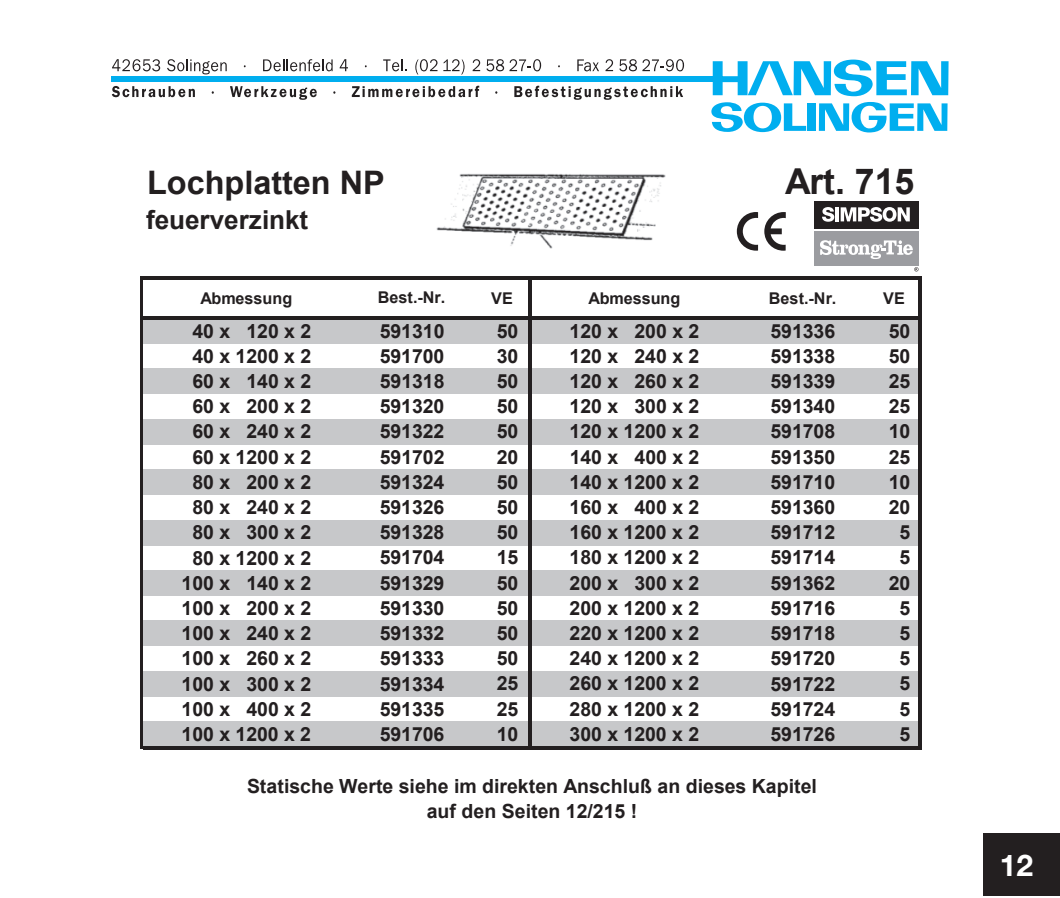
<style>
.page{position:relative;width:1060px;height:898px;background:#fff}
.page>*{position:absolute;margin:0;border:0;box-sizing:border-box;transform-origin:0 0}
.t1{font:700 35.75px "Arial";color:#231f20}
.t2{font:700 32.5px "Arial";color:#231f20}
.t3{font:700 30px "Helvetica Neue";color:#fff}
.t4{font:700 26px "Arial";color:#231f20}
.t5{font:700 19.5px/25.2px "Arial";letter-spacing:-.005em;color:#231f20}
.t6{font:700 16.25px "Arial";color:#231f20}
</style>
<div class="page">
<svg style="left:712px;top:60px;width:236px;height:36px"></svg>
<div style="left:807px;top:103px;width:9px;height:28px;background:#00aeef"></div>
<svg style="left:711px;top:102px;width:95px;height:30px"></svg>
<svg style="left:818px;top:102px;width:129px;height:30px"></svg>
<svg style="left:112px;top:59px;width:48px;height:12px"></svg>
<svg style="left:167px;top:59px;width:60px;height:15px"></svg>
<svg style="left:263px;top:59px;width:69px;height:12px"></svg>
<svg style="left:340px;top:59px;width:8px;height:12px"></svg>
<svg style="left:383px;top:59px;width:24px;height:12px"></svg>
<svg style="left:415px;top:59px;width:22px;height:16px"></svg>
<svg style="left:443px;top:59px;width:21px;height:16px"></svg>
<svg style="left:472px;top:59px;width:8px;height:12px"></svg>
<svg style="left:486px;top:59px;width:55px;height:12px"></svg>
<svg style="left:577px;top:59px;width:22px;height:12px"></svg>
<svg style="left:605px;top:59px;width:8px;height:12px"></svg>
<svg style="left:619px;top:59px;width:65px;height:12px"></svg>
<svg style="left:112px;top:86px;width:83px;height:11px"></svg>
<svg style="left:230px;top:86px;width:87px;height:14px"></svg>
<svg style="left:352px;top:86px;width:127px;height:11px"></svg>
<svg style="left:514px;top:86px;width:169px;height:14px"></svg>
<div style="left:111px;top:76px;width:612px;height:6px;background:#00aeef"></div>
<div style="left:983px;top:833px;width:77px;height:62px;background:#231f20"></div>
<div style="left:143px;top:318px;width:777px;height:25px;background:#c7c8ca"></div>
<div style="left:143px;top:368px;width:777px;height:26px;background:#c7c8ca"></div>
<div style="left:143px;top:419px;width:777px;height:25px;background:#c7c8ca"></div>
<div style="left:143px;top:469px;width:777px;height:26px;background:#c7c8ca"></div>
<div style="left:143px;top:520px;width:777px;height:25px;background:#c7c8ca"></div>
<div style="left:143px;top:570px;width:777px;height:25px;background:#c7c8ca"></div>
<div style="left:143px;top:620px;width:777px;height:26px;background:#c7c8ca"></div>
<div style="left:143px;top:671px;width:777px;height:25px;background:#c7c8ca"></div>
<div style="left:143px;top:721px;width:777px;height:27px;background:#c7c8ca"></div>
<hr style="left:141px;top:276px;width:2px;height:473px;background:#231f20">
<hr style="left:528px;top:279px;width:3px;height:470px;background:#231f20">
<hr style="left:918px;top:279px;width:3px;height:470px;background:#231f20">
<hr style="left:143px;top:276px;width:778px;height:3px;background:#231f20">
<hr style="left:143px;top:316px;width:778px;height:3px;background:#231f20">
<hr style="left:143px;top:746px;width:778px;height:3px;background:#231f20">
<img style="left:436px;top:173px;width:230px;height:76px">
<svg style="left:764px;top:212px;width:21px;height:39px"></svg>
<svg style="left:737px;top:212px;width:21px;height:39px"></svg>
<div style="left:813px;top:232px;width:105px;height:34px;background:#9b9ca0"></div>
<div style="left:813px;top:201px;width:105px;height:27px;background:#231f20"></div>
<svg style="left:820px;top:240px;width:92px;height:19px"></svg>
<svg style="left:914px;top:267px;width:4px;height:4px"></svg>
<svg style="left:822px;top:207px;width:12px;height:15px"></svg>
<hr style="left:835px;top:207px;width:4px;height:14px;background:#fff">
<svg style="left:840px;top:207px;width:69px;height:15px"></svg>
<h2 class="t2" style="left:147px;top:161px;width:239px">Lochplatten NP</h2>
<h1 class="t1" style="left:785px;top:158px;width:131px">Art. 715</h1>
<h3 class="t4" style="left:146px;top:203px;width:164px">feuerverzinkt</h3>
<p class="t6" style="left:378px;top:287px;width:69px">Best.-Nr.</p>
<p class="t6" style="left:200px;top:287px;width:93px">Abmessung</p>
<p class="t6" style="left:491px;top:287px;width:23px">VE</p>
<p class="t6" style="left:588px;top:287px;width:93px">Abmessung</p>
<p class="t6" style="left:769px;top:287px;width:69px">Best.-Nr.</p>
<p class="t6" style="left:883px;top:287px;width:23px">VE</p>
<p class="t5" style="left:497px;top:319px;width:23px">50</p>
<p class="t5" style="left:888px;top:319px;width:23px">50</p>
<p class="t5" style="left:497px;top:344px;width:23px">30</p>
<p class="t5" style="left:888px;top:344px;width:23px">50</p>
<p class="t5" style="left:497px;top:369px;width:23px">50</p>
<p class="t5" style="left:888px;top:369px;width:23px">25</p>
<p class="t5" style="left:497px;top:394px;width:23px">50</p>
<p class="t5" style="left:888px;top:394px;width:23px">25</p>
<p class="t5" style="left:497px;top:419px;width:23px">50</p>
<p class="t5" style="left:888px;top:419px;width:23px">10</p>
<p class="t5" style="left:497px;top:445px;width:23px">20</p>
<p class="t5" style="left:888px;top:445px;width:23px">25</p>
<p class="t5" style="left:497px;top:470px;width:23px">50</p>
<p class="t5" style="left:888px;top:470px;width:23px">10</p>
<p class="t5" style="left:497px;top:495px;width:23px">50</p>
<p class="t5" style="left:888px;top:495px;width:23px">20</p>
<p class="t5" style="left:497px;top:520px;width:23px">50</p>
<p class="t5" style="left:899px;top:520px;width:12px">5</p>
<p class="t5" style="left:497px;top:545px;width:23px">15</p>
<p class="t5" style="left:899px;top:545px;width:12px">5</p>
<p class="t5" style="left:497px;top:571px;width:23px">50</p>
<p class="t5" style="left:888px;top:571px;width:23px">20</p>
<p class="t5" style="left:497px;top:596px;width:23px">50</p>
<p class="t5" style="left:899px;top:596px;width:12px">5</p>
<p class="t5" style="left:497px;top:621px;width:23px">50</p>
<p class="t5" style="left:899px;top:621px;width:12px">5</p>
<p class="t5" style="left:497px;top:646px;width:23px">50</p>
<p class="t5" style="left:899px;top:646px;width:12px">5</p>
<p class="t5" style="left:497px;top:671px;width:23px">25</p>
<p class="t5" style="left:899px;top:671px;width:12px">5</p>
<p class="t5" style="left:497px;top:697px;width:23px">25</p>
<p class="t5" style="left:899px;top:697px;width:12px">5</p>
<p class="t5" style="left:497px;top:721px;width:23px">10</p>
<p class="t5" style="left:899px;top:721px;width:12px">5</p>
<p class="t5" style="left:569px;top:319px;width:131px">120 x 200 x 2</p>
<p class="t5" style="left:770px;top:319px;width:66px">591336</p>
<p class="t5" style="left:192px;top:319px;width:120px">40 x 120 x 2</p>
<p class="t5" style="left:380px;top:319px;width:66px">591310</p>
<p class="t5" style="left:569px;top:344px;width:131px">120 x 240 x 2</p>
<p class="t5" style="left:770px;top:344px;width:66px;text-align:justify">591338<br>591339<br>591340</p>
<p class="t5" style="left:192px;top:344px;width:120px">40 x 1200 x 2</p>
<p class="t5" style="left:380px;top:344px;width:66px">591700</p>
<p class="t5" style="left:380px;top:394px;width:66px">591320</p>
<p class="t5" style="left:569px;top:369px;width:131px">120 x 260 x 2<br>120 x 300 x 2</p>
<p class="t5" style="left:192px;top:369px;width:120px">60 x 140 x 2</p>
<p class="t5" style="left:380px;top:369px;width:66px">591318</p>
<p class="t5" style="left:192px;top:394px;width:120px">60 x 200 x 2</p>
<p class="t5" style="left:380px;top:419px;width:66px">591322</p>
<p class="t5" style="left:569px;top:419px;width:131px">120 x 1200 x 2</p>
<p class="t5" style="left:770px;top:419px;width:66px">591708<br>591350</p>
<p class="t5" style="left:192px;top:419px;width:120px">60 x 240 x 2</p>
<p class="t5" style="left:192px;top:445px;width:120px">60 x 1200 x 2</p>
<p class="t5" style="left:380px;top:445px;width:66px">591702</p>
<p class="t5" style="left:569px;top:445px;width:131px">140 x 400 x 2</p>
<p class="t5" style="left:192px;top:470px;width:120px">80 x 200 x 2</p>
<p class="t5" style="left:380px;top:470px;width:66px">591324</p>
<p class="t5" style="left:569px;top:470px;width:131px">140 x 1200 x 2</p>
<p class="t5" style="left:770px;top:470px;width:66px">591710<br>591360</p>
<p class="t5" style="left:380px;top:495px;width:66px">591326</p>
<p class="t5" style="left:569px;top:495px;width:131px">160 x 400 x 2</p>
<p class="t5" style="left:192px;top:495px;width:120px">80 x 240 x 2</p>
<p class="t5" style="left:569px;top:520px;width:131px">160 x 1200 x 2</p>
<p class="t5" style="left:380px;top:520px;width:66px">591328<br>591704</p>
<p class="t5" style="left:770px;top:520px;width:66px">591712<br>591714</p>
<p class="t5" style="left:192px;top:520px;width:120px">80 x 300 x 2</p>
<p class="t5" style="left:569px;top:545px;width:131px">180 x 1200 x 2</p>
<p class="t5" style="left:192px;top:545px;width:120px">80 x 1200 x 2</p>
<p class="t5" style="left:380px;top:571px;width:66px">591329</p>
<p class="t5" style="left:569px;top:571px;width:131px">200 x 300 x 2</p>
<p class="t5" style="left:770px;top:571px;width:66px">591362</p>
<p class="t5" style="left:182px;top:571px;width:131px">100 x 140 x 2</p>
<p class="t5" style="left:569px;top:596px;width:131px">200 x 1200 x 2</p>
<p class="t5" style="left:770px;top:596px;width:66px">591716</p>
<p class="t5" style="left:770px;top:646px;width:66px">591720</p>
<p class="t5" style="left:380px;top:596px;width:66px">591330<br>591332</p>
<p class="t5" style="left:182px;top:596px;width:131px">100 x 200 x 2</p>
<p class="t5" style="left:569px;top:621px;width:131px">220 x 1200 x 2</p>
<p class="t5" style="left:770px;top:621px;width:66px">591718</p>
<p class="t5" style="left:182px;top:621px;width:131px">100 x 240 x 2</p>
<p class="t5" style="left:569px;top:646px;width:131px">240 x 1200 x 2</p>
<p class="t5" style="left:380px;top:646px;width:66px">591333</p>
<p class="t5" style="left:182px;top:646px;width:131px">100 x 260 x 2</p>
<p class="t5" style="left:569px;top:671px;width:131px">260 x 1200 x 2</p>
<p class="t5" style="left:380px;top:671px;width:66px">591334</p>
<p class="t5" style="left:770px;top:671px;width:66px">591722<br>591724</p>
<p class="t5" style="left:182px;top:671px;width:131px">100 x 300 x 2</p>
<p class="t5" style="left:380px;top:697px;width:66px">591335<br>591706</p>
<p class="t5" style="left:182px;top:697px;width:131px">100 x 400 x 2</p>
<p class="t5" style="left:569px;top:697px;width:131px">280 x 1200 x 2</p>
<p class="t5" style="left:770px;top:721px;width:66px">591726</p>
<p class="t5" style="left:182px;top:722px;width:131px">100 x 1200 x 2</p>
<p class="t5" style="left:569px;top:722px;width:131px">300 x 1200 x 2</p>
<p class="t5" style="left:247px;top:773px;width:571px;text-align:center">Statische Werte siehe im direkten Anschluß an dieses Kapitel auf den Seiten 12/215 !</p>
<h3 class="t3" style="left:999px;top:847px;width:35px">12</h3>
</div>
